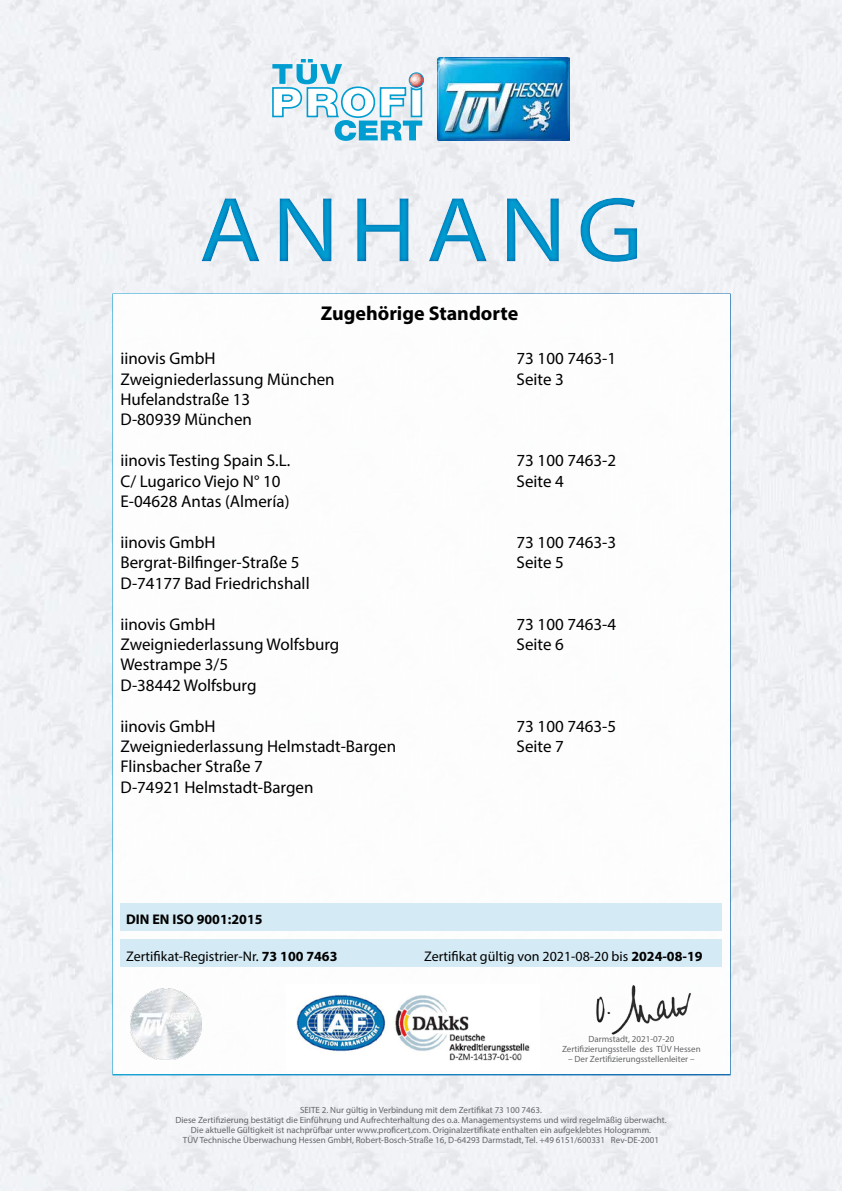
<style>
.page{position:relative;width:842px;height:1191px;background:#fff}
.page>*{position:absolute;margin:0;border:0;box-sizing:border-box;transform-origin:0 0}
.t1{font:93px "Myriad Pro";letter-spacing:.1em;color:#009dd1;scale:1.1 1}
.t2{font:700 20px "Myriad Pro";color:#000}
.t3{font:17px/20.4px "Myriad Pro";color:#000}
.t4{font:14px "Myriad Pro";color:#000}
.t5{font:700 14px "Myriad Pro";color:#000}
.t6{font:9px/10px "Myriad Pro";color:#646567;text-align:center}
.s1{font-weight:700}
</style>
<div class="page">
<img style="left:0;top:0;width:842px;height:1191px">
<img style="left:437px;top:57px;width:132px;height:83px">
<svg style="left:272px;top:59px;width:152px;height:82px"></svg>
<div style="left:112px;top:293px;width:619px;height:782px;background:#fff;border:2px solid #fff"></div>
<div style="left:120px;top:938px;width:602px;height:28px;background:#d0e8f4"></div>
<div style="left:121px;top:903px;width:601px;height:27px;background:#d0e8f4"></div>
<img style="left:296px;top:995px;width:234px;height:66px">
<img style="left:596px;top:985px;width:95px;height:50px">
<div style="left:0;top:172px;width:842px;height:114px;background:#0062ac;opacity:.75"></div>
<img style="left:130px;top:988px;width:71px;height:71px">
<h1 class="t1" style="left:199px;top:173px;width:405px">ANHANG</h1>
<h2 class="t2" style="left:321px;top:300px;width:199px">Zugehörige Standorte</h2>
<h3 class="t3" style="left:120px;top:348px;width:97px">iinovis GmbH</h3>
<h3 class="t3" style="left:517px;top:348px;width:101px">73 100 7463-1</h3>
<h3 class="t3" style="left:120px;top:368px;width:216px">Zweigniederlassung München</h3>
<h3 class="t3" style="left:517px;top:368px;width:49px">Seite 3</h3>
<h3 class="t3" style="left:120px;top:389px;width:133px">Hufelandstraße 13<br>D-80939 München</h3>
<h3 class="t3" style="left:120px;top:450px;width:171px">iinovis Testing Spain S.L.</h3>
<h3 class="t3" style="left:517px;top:450px;width:101px">73 100 7463-2</h3>
<h3 class="t3" style="left:120px;top:470px;width:161px">C/ Lugarico Viejo N° 10</h3>
<h3 class="t3" style="left:517px;top:470px;width:49px">Seite 4</h3>
<h3 class="t3" style="left:120px;top:491px;width:170px">E-04628 Antas (Almería)</h3>
<h3 class="t3" style="left:120px;top:532px;width:97px">iinovis GmbH</h3>
<h3 class="t3" style="left:517px;top:532px;width:101px">73 100 7463-3</h3>
<h3 class="t3" style="left:120px;top:552px;width:181px">Bergrat-Bilfinger-Straße 5</h3>
<h3 class="t3" style="left:517px;top:552px;width:49px">Seite 5</h3>
<h3 class="t3" style="left:120px;top:572px;width:191px">D-74177 Bad Friedrichshall</h3>
<h3 class="t3" style="left:120px;top:613px;width:97px">iinovis GmbH</h3>
<h3 class="t3" style="left:517px;top:613px;width:101px">73 100 7463-4</h3>
<h3 class="t3" style="left:120px;top:634px;width:220px">Zweigniederlassung Wolfsburg</h3>
<h3 class="t3" style="left:516px;top:634px;width:49px">Seite 6</h3>
<h3 class="t3" style="left:120px;top:654px;width:138px">Westrampe 3/5<br>D-38442 Wolfsburg</h3>
<h3 class="t3" style="left:120px;top:715px;width:97px">iinovis GmbH</h3>
<h3 class="t3" style="left:517px;top:715px;width:101px">73 100 7463-5</h3>
<h3 class="t3" style="left:120px;top:736px;width:277px">Zweigniederlassung Helmstadt-Bargen</h3>
<h3 class="t3" style="left:516px;top:736px;width:49px">Seite 7</h3>
<h3 class="t3" style="left:120px;top:756px;width:194px">Flinsbacher Straße 7<br>D-74921 Helmstadt-Bargen</h3>
<h3 class="t5" style="left:126px;top:910px;width:138px">DIN EN ISO 9001:2015</h3>
<h3 class="t4" style="left:126px;top:948px;width:213px">Zertifikat-Registrier-Nr. <span class="s1">73 100 7463</span></h3>
<h3 class="t4" style="left:424px;top:948px;width:280px">Zertifikat gültig von 2021-08-20 bis <span class="s1">2024-08-19</span></h3>
<p class="t6" style="left:562px;top:1034px;width:140px">Darmstadt, 2021-07-20<br>Zertifizierungsstelle des TÜV Hessen</p>
<p class="t6" style="left:568px;top:1054px;width:128px">– Der Zertifizierungsstellenleiter –</p>
<p class="t6" style="left:175px;top:1105px;width:493px">SEITE 2. Nur gültig in Verbindung mit dem Zertifikat 73 100 7463.<br>Diese Zertifizierung bestätigt die Einführung und Aufrechterhaltung des o.a. Managementsystems und wird regelmäßig überwacht.<br>Die aktuelle Gültigkeit ist nachprüfbar unter www.proficert.com. Originalzertifikate enthalten ein aufgeklebtes Hologramm.<br>TÜV Technische Überwachung Hessen GmbH, Robert-Bosch-Straße 16, D-64293 Darmstadt, Tel. +49 6151/600331 Rev-DE-2001</p>
</div>
